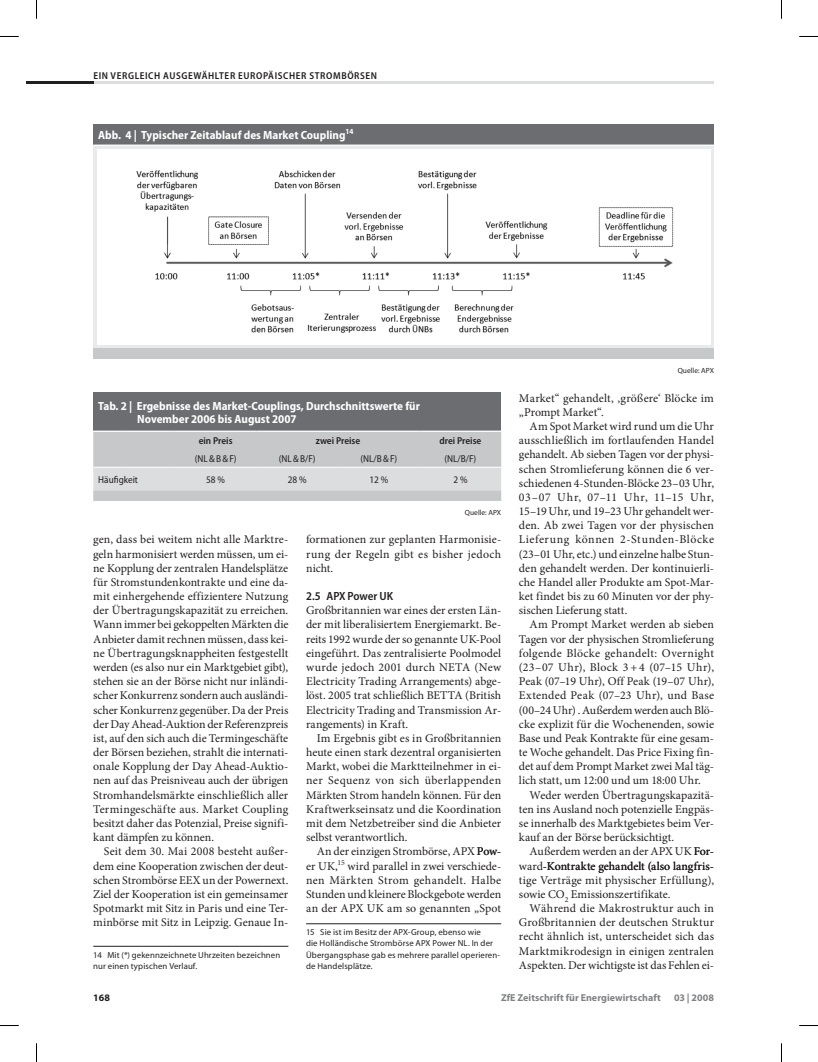
<style>
.page{position:relative;width:818px;height:1062px;background:#fff}
.page>*{position:absolute;margin:0;border:0;box-sizing:border-box;transform-origin:0 0}
.Grundtext_mit_Einzug{font:11.88px/14.1px "Minion Pro";color:#231f20;text-align:justify}
.Fussnote{font:11.88px/14.1px "Minion Pro";letter-spacing:.005em;color:#231f20;text-align:justify}
.Grundtext_stumpf{font:11.88px/14.1px "Minion Pro";letter-spacing:-.005em;color:#231f20;text-align:justify}
.Tabelle_Titel{font:700 semi-condensed 11.88px/13.1px "Myriad Pro";color:#fff}
.Abbildung_Titel{font:700 semi-condensed 11.88px "Myriad Pro";color:#fff}
.Head_3{font:600 semi-condensed 11.88px "Myriad Pro";letter-spacing:-.015em;color:#231f20}
.Kolumnentitel{font:600 semi-condensed 10px "Myriad Pro";letter-spacing:.06em;color:#231f20}
.t1{font:700 10px "Myriad Pro";letter-spacing:.005em;color:#808285}
.Tabelle_Kopf{font:semi-condensed 10px "Myriad Pro";color:#231f20}
.Tabelle_Kopf-2{font:600 semi-condensed 10px "Myriad Pro";color:#231f20}
.Tabelle_Grundtext{font:semi-condensed 10px "Myriad Pro";color:#231f20}
.t2{font:700 10px "Myriad Pro";color:#231f20}
.Fussnote-2{font:8.75px/11.2px "Myriad Pro";letter-spacing:.015em;color:#231f20}
.Bild-Quelle{font:7.5px "Myriad Pro";color:#231f20}
</style>
<div class="page">
<hr style="left:93px;top:81px;width:620px;height:3px;background:#dcdddf">
<hr style="left:26px;top:81px;width:67px;height:3px;background:#231f20">
<hr style="left:93px;top:946px;width:195px;height:1px;background:#231f20">
<hr style="left:306px;top:923px;width:195px;height:1px;background:#231f20">
<div style="left:93px;top:124px;width:620px;height:21px;background:#6c6d70"></div>
<div style="left:93px;top:145px;width:620px;height:203px;background:#e9eaeb"></div>
<div style="left:93px;top:348px;width:620px;height:11px;background:#c7c8ca"></div>
<hr style="left:93px;top:145px;width:620px;height:1px;background:#fff">
<div style="left:97px;top:149px;width:613px;height:196px;background:#fff"></div>
<img style="left:136px;top:170px;width:538px;height:163px">
<div style="left:93px;top:392px;width:408px;height:39px;background:#6c6d70"></div>
<svg style="left:93px;top:432px;width:408px;height:69px;background:#cecfd1"></svg>
<hr style="left:93px;top:430px;width:31px;height:2px;background:#fff">
<hr style="left:124px;top:430px;width:51px;height:2px;background:#fff">
<hr style="left:175px;top:430px;width:81px;height:2px;background:#fff">
<hr style="left:256px;top:430px;width:82px;height:2px;background:#fff">
<hr style="left:338px;top:430px;width:81px;height:2px;background:#fff">
<hr style="left:419px;top:430px;width:82px;height:2px;background:#fff">
<hr style="left:93px;top:467px;width:31px;height:1px;background:#fff">
<hr style="left:124px;top:467px;width:51px;height:1px;background:#fff">
<hr style="left:175px;top:467px;width:81px;height:1px;background:#fff">
<hr style="left:256px;top:467px;width:82px;height:1px;background:#fff">
<hr style="left:338px;top:467px;width:81px;height:1px;background:#fff">
<hr style="left:419px;top:467px;width:82px;height:1px;background:#fff">
<svg style="left:0;top:36px;width:19px;height:1px"></svg>
<svg style="left:799px;top:36px;width:18px;height:1px"></svg>
<svg style="left:0;top:1025px;width:19px;height:1px"></svg>
<svg style="left:799px;top:1025px;width:18px;height:1px"></svg>
<svg style="left:36px;top:0;width:1px;height:19px"></svg>
<svg style="left:36px;top:1043px;width:1px;height:19px"></svg>
<p class="Kolumnentitel" style="left:93px;top:70px;width:284px">EIN VERGLEICH AUSGEWÄHLTER EUROPÄISCHER STROMBÖRSEN</p>
<p class="Abbildung_Titel" style="left:98px;top:128px;width:256px">Abb. 4 | Typischer Zeitablauf des Market Coupling<sup>14</sup></p>
<p class="Tabelle_Titel" style="left:137px;top:399px;width:284px;text-indent:-39px">Tab. 2 | Ergebnisse des Market-Couplings, Durchschnittswerte für<br>November 2006 bis August 2007</p>
<p class="Tabelle_Kopf-2" style="left:199px;top:435px;width:35px">EIN PREIS</p>
<p class="Tabelle_Kopf-2" style="left:315px;top:435px;width:46px">ZWEI PREISE</p>
<p class="Tabelle_Kopf-2" style="left:439px;top:435px;width:43px">DREI PREISE</p>
<p class="Tabelle_Kopf" style="left:195px;top:453px;width:43px">(NL&amp;B&amp;F)</p>
<p class="Tabelle_Kopf" style="left:279px;top:453px;width:38px">(NL&amp;B/F)</p>
<p class="Tabelle_Kopf" style="left:360px;top:453px;width:38px">(NL/B&amp;F)</p>
<p class="Tabelle_Kopf" style="left:444px;top:453px;width:33px">(NL/B/F)</p>
<p class="Tabelle_Grundtext" style="left:98px;top:474px;width:41px">Häufigkeit</p>
<p class="Tabelle_Grundtext" style="left:206px;top:474px;width:20px">58 %</p>
<p class="Tabelle_Grundtext" style="left:287px;top:474px;width:20px">28 %</p>
<p class="Tabelle_Grundtext" style="left:369px;top:474px;width:20px">12 %</p>
<p class="Tabelle_Grundtext" style="left:453px;top:474px;width:16px">2 %</p>
<p class="Bild-Quelle" style="left:464px;top:507px;width:38px">Quelle: APX</p>
<p class="Fussnote" style="left:93px;top:532px;width:196px">gen, dass bei weitem nicht alle Marktre&shy;geln harmonisiert werden müssen, um ei&shy;ne Kopplung der zentralen Handelsplätze für Stromstundenkontrakte und eine da&shy;mit einhergehende effizientere Nutzung der Übertragungskapazität zu erreichen.<br>Wann immer bei gekoppelten Märkten die Anbieter damit rechnen müssen, dass kei&shy;ne Übertragungsknappheiten festgestellt werden (es also nur ein Marktgebiet gibt), stehen sie an der Börse nicht nur inländi&shy;scher Konkurrenz sondern auch ausländi&shy;scher Konkurrenz gegenüber. Da der Preis der Day Ahead-Auktion der Referenzpreis ist, auf den sich auch die Termingeschäfte der Börsen beziehen, strahlt die internati&shy;onale Kopplung der Day Ahead-Auktio&shy;nen auf das Preisniveau auch der übrigen Stromhandelsmärkte einschließlich aller Termingeschäfte aus. Market Coupling besitzt daher das Potenzial, Preise signifi&shy;kant dämpfen zu können. <sup>14</sup></p>
<p class="Grundtext_mit_Einzug" style="left:93px;top:844px;width:196px;text-indent:11px">Seit dem 30. Mai 2008 besteht außer&shy;dem eine Kooperation zwischen der deut&shy;schen Strombörse EEX un der Powernext.<br>Ziel der Kooperation ist ein gemeinsamer Spotmarkt mit Sitz in Paris und eine Ter&shy;minbörse mit Sitz in Leipzig. Genaue In-</p>
<p class="Fussnote-2" style="left:93px;top:948px;width:188px">14 Mit (*) gekennzeichnete Uhrzeiten bezeichnen nur einen typischen Verlauf.</p>
<p class="Fussnote" style="left:306px;top:532px;width:196px">formationen zur geplanten Harmonisie&shy;rung der Regeln gibt es bisher jedoch nicht.</p>
<p class="Head_3" style="left:306px;top:589px;width:81px">2.5 APX POWER UK</p>
<p class="Grundtext_stumpf" style="left:306px;top:603px;width:196px">Großbritannien war eines der ersten Län&shy;der mit liberalisiertem Energiemarkt. Be&shy;reits 1992 wurde der so genannte UK-Pool eingeführt. Das zentralisierte Poolmodel wurde jedoch 2001 durch NETA (New Electricity Trading Arrangements) abge&shy;löst. 2005 trat schließlich BETTA (British Electricity Trading and Transmission Ar&shy;rangements) in Kraft.</p>
<p class="Grundtext_mit_Einzug" style="left:306px;top:731px;width:196px;text-indent:11px">Im Ergebnis gibt es in Großbritannien heute einen stark dezentral organisierten Markt, wobei die Marktteilnehmer in ei&shy;ner Sequenz von sich überlappenden Märkten Strom handeln können. Für den Kraftwerkseinsatz und die Koordination mit dem Netzbetreiber sind die Anbieter selbst verantwortlich.</p>
<p class="Grundtext_mit_Einzug" style="left:306px;top:844px;width:196px;text-indent:11px">An der einzigen Strombörse, APX Pow&shy;er UK,<sup>15</sup> wird parallel in zwei verschiede&shy;nen Märkten Strom gehandelt. Halbe Stunden und kleinere Blockgebote werden an der APX UK am so genannten „Spot</p>
<p class="Fussnote-2" style="left:306px;top:926px;width:195px">15 Sie ist im Besitz der APX-Group, ebenso wie<br>die Holländische Strombörse APX Power NL. In der Übergangsphase gab es mehrere parallel operieren&shy;de Handelsplätze.</p>
<p class="Bild-Quelle" style="left:677px;top:366px;width:38px">Quelle: APX</p>
<p class="Fussnote" style="left:518px;top:391px;width:196px">Market“ gehandelt, ‚größere‘ Blöcke im „Prompt Market“.</p>
<p class="Grundtext_mit_Einzug" style="left:518px;top:419px;width:196px;text-indent:11px">Am Spot Market wird rund um die Uhr ausschließlich im fortlaufenden Handel gehandelt. Ab sieben Tagen vor der physi&shy;schen Stromlieferung können die 6 ver&shy;schiedenen 4-Stunden-Blöcke 23–03 Uhr, 03–07 Uhr, 07–11 Uhr, 11–15 Uhr, 15–19 Uhr, und 19–23 Uhr gehandelt wer&shy;den. Ab zwei Tagen vor der physischen Lieferung können 2-Stunden-Blöcke (23–01 Uhr, etc.) und einzelne halbe Stun&shy;den gehandelt werden. Der kontinuierli&shy;che Handel aller Produkte am Spot-Mar&shy;ket findet bis zu 60 Minuten vor der phy&shy;sischen Lieferung statt.</p>
<p class="Grundtext_mit_Einzug" style="left:518px;top:617px;width:196px;text-indent:11px">Am Prompt Market werden ab sieben Tagen vor der physischen Stromlieferung folgende Blöcke gehandelt: Overnight (23–07 Uhr), Block 3 + 4 (07–15 Uhr), Peak (07–19 Uhr), Off Peak (19–07 Uhr), Extended Peak (07–23 Uhr), und Base (00–24 Uhr) . Außerdem werden auch Blö&shy;cke explizit für die Wochenenden, sowie Base und Peak Kontrakte für eine gesam&shy;te Woche gehandelt. Das Price Fixing fin&shy;det auf dem Prompt Market zwei Mal täg&shy;lich statt, um 12:00 und um 18:00 Uhr.</p>
<p class="Grundtext_mit_Einzug" style="left:518px;top:787px;width:196px;text-indent:11px">Weder werden Übertragungskapazitä&shy;ten ins Ausland noch potenzielle Engpäs&shy;se innerhalb des Marktgebietes beim Ver&shy;kauf an der Börse berücksichtigt.</p>
<p class="Grundtext_mit_Einzug" style="left:518px;top:844px;width:196px;text-indent:11px">Außerdem werden an der APX UK For&shy;ward-Kontrakte gehandelt (also langfris&shy;tige Verträge mit physischer Erfüllung), sowie CO<sub>2</sub> Emissionszertifikate.</p>
<p class="Grundtext_mit_Einzug" style="left:518px;top:901px;width:196px;text-indent:11px">Während die Makrostruktur auch in Großbritannien der deutschen Struktur recht ähnlich ist, unterscheidet sich das Marktmikrodesign in einigen zentralen Aspekten. Der wichtigste ist das Fehlen ei-</p>
<p class="t2" style="left:93px;top:991px;width:18px">168</p>
<p class="t1" style="left:501px;top:991px;width:161px">ZfE Zeitschrift für Energiewirtschaft</p>
<p class="t1" style="left:673px;top:991px;width:41px">03 | 2008</p>
</div>
